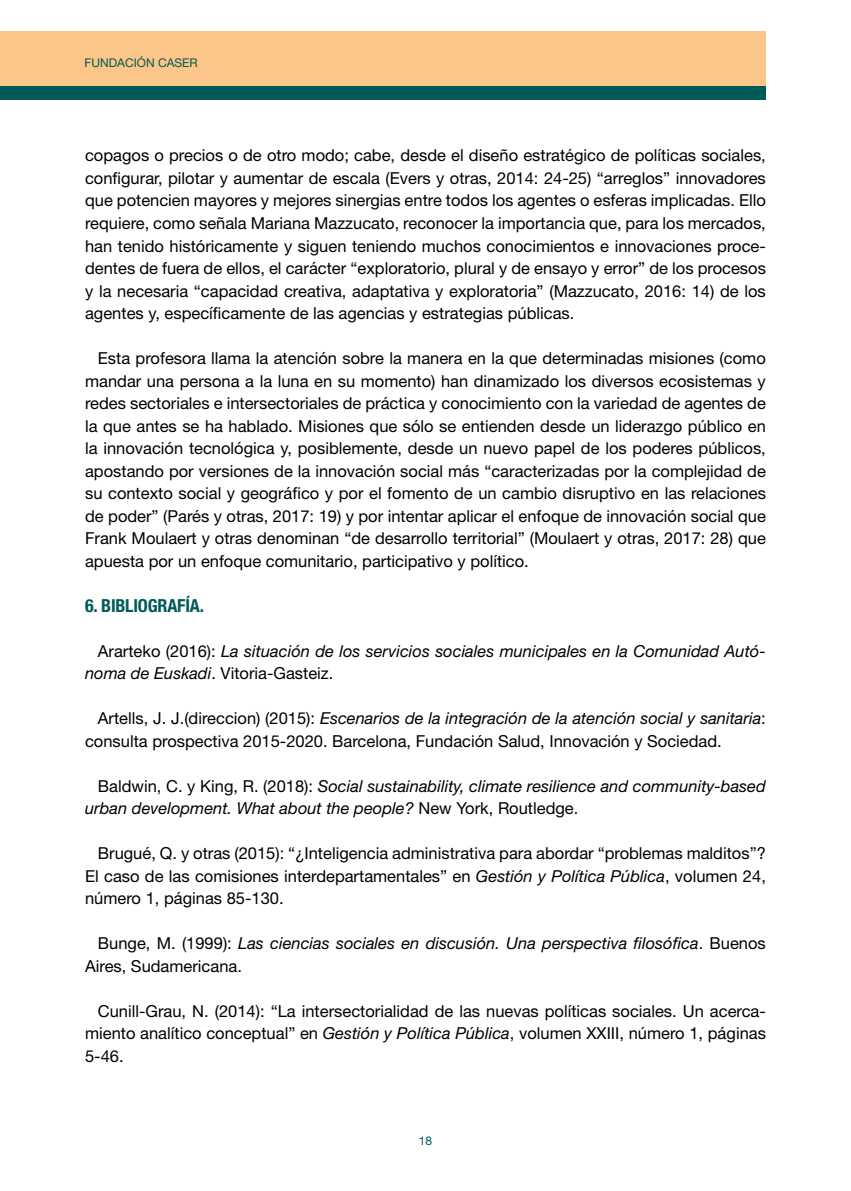
<style>
.page{position:relative;width:851px;height:1191px;background:#fff}
.page>*{position:absolute;margin:0;border:0;box-sizing:border-box;transform-origin:0 0}
.t1{font:700 condensed 18px "Helvetica Neue LT Std";letter-spacing:-.01em;color:#005a58}
.t2{font:16.5px/22.5px "Helvetica Neue LT Std";color:#000;text-align:justify}
.t3{font:italic 16.5px/22.5px "Helvetica Neue LT Std";color:#000}
.t4{font:12px "Helvetica Neue LT Std";color:#005a58}
.s1{font-style:normal}
.s2{font-style:italic}
</style>
<div class="page">
<div style="left:0;top:31px;width:765px;height:56px;background:#fdc689"></div>
<div style="left:0;top:87px;width:765px;height:13px;background:#005a58"></div>
<p class="t4" style="left:85px;top:56px;width:115px">FUNDACIÓN CASER</p>
<p class="t2" style="left:85px;top:144px;width:682px">copagos o precios o de otro modo; cabe, desde el diseño estratégico de políticas sociales, configurar, pilotar y aumentar de escala (Evers y otras, 2014: 24-25) “arreglos” innovadores que potencien mayores y mejores sinergias entre todos los agentes o esferas implicadas. Ello requiere, como señala Mariana Mazzucato, reconocer la importancia que, para los mercados, han tenido históricamente y siguen teniendo muchos conocimientos e innovaciones proce&shy;dentes de fuera de ellos, el carácter “exploratorio, plural y de ensayo y error” de los procesos y la necesaria “capacidad creativa, adaptativa y exploratoria” (Mazzucato, 2016: 14) de los agentes y, específicamente de las agencias y estrategias públicas.</p>
<p class="t2" style="left:85px;top:347px;width:682px;text-indent:13px">Esta profesora llama la atención sobre la manera en la que determinadas misiones (como mandar una persona a la luna en su momento) han dinamizado los diversos ecosistemas y redes sectoriales e intersectoriales de práctica y conocimiento con la variedad de agentes de la que antes se ha hablado. Misiones que sólo se entienden desde un liderazgo público en la innovación tecnológica y, posiblemente, desde un nuevo papel de los poderes públicos, apostando por versiones de la innovación social más “caracterizadas por la complejidad de su contexto social y geográfico y por el fomento de un cambio disruptivo en las relaciones de poder” (Parés y otras, 2017: 19) y por intentar aplicar el enfoque de innovación social que Frank Moulaert y otras denominan “de desarrollo territorial” (Moulaert y otras, 2017: 28) que apuesta por un enfoque comunitario, participativo y político.</p>
<p class="t1" style="left:85px;top:594px;width:120px">6. BI BLIOGRAFÍA.</p>
<p class="t3" style="left:85px;top:639px;width:682px;text-indent:13px"><span class="s1">Ararteko (2016):</span> La situación de los servicios sociales municipales en la Comunidad Autó&shy;noma de Euskadi<span class="s1">. Vitoria-Gasteiz.</span></p>
<p class="t2" style="left:85px;top:707px;width:682px;text-indent:13px">Artells, J. J.(direccion) (2015): <span class="s2">Escenarios de la integración de la atención social y sanitaria</span>: consulta prospectiva 2015-2020. Barcelona, Fundación Salud, Innovación y Sociedad.</p>
<p class="t3" style="left:85px;top:774px;width:682px;text-indent:13px"><span class="s1">Baldwin, C. y King, R. (2018):</span> Social sustainability, climate resilience and community-based urban development. What about the people? <span class="s1">New York, Routledge.</span></p>
<p class="t2" style="left:85px;top:842px;width:682px;text-indent:13px">Brugué, Q. y otras (2015): “¿Inteligencia administrativa para abordar “problemas malditos”?<br>El caso de las comisiones interdepartamentales” en <span class="s2">Gestión y Política Pública</span>, volumen 24, número 1, páginas 85-130.</p>
<p class="t3" style="left:85px;top:932px;width:682px;text-indent:13px"><span class="s1">Bunge, M. (1999):</span> Las ciencias sociales en discusión. Una perspectiva filosófica<span class="s1">. Buenos<br>Aires, Sudamericana.</span></p>
<p class="t2" style="left:85px;top:999px;width:682px;text-indent:13px">Cunill-Grau, N. (2014): “La intersectorialidad de las nuevas políticas sociales. Un acerca&shy;miento analítico conceptual” en <span class="s2">Gestión y Política Pública</span>, volumen XXIII, número 1, páginas 5-46.</p>
<p class="t4" style="left:419px;top:1133px;width:15px">18</p>
</div>
